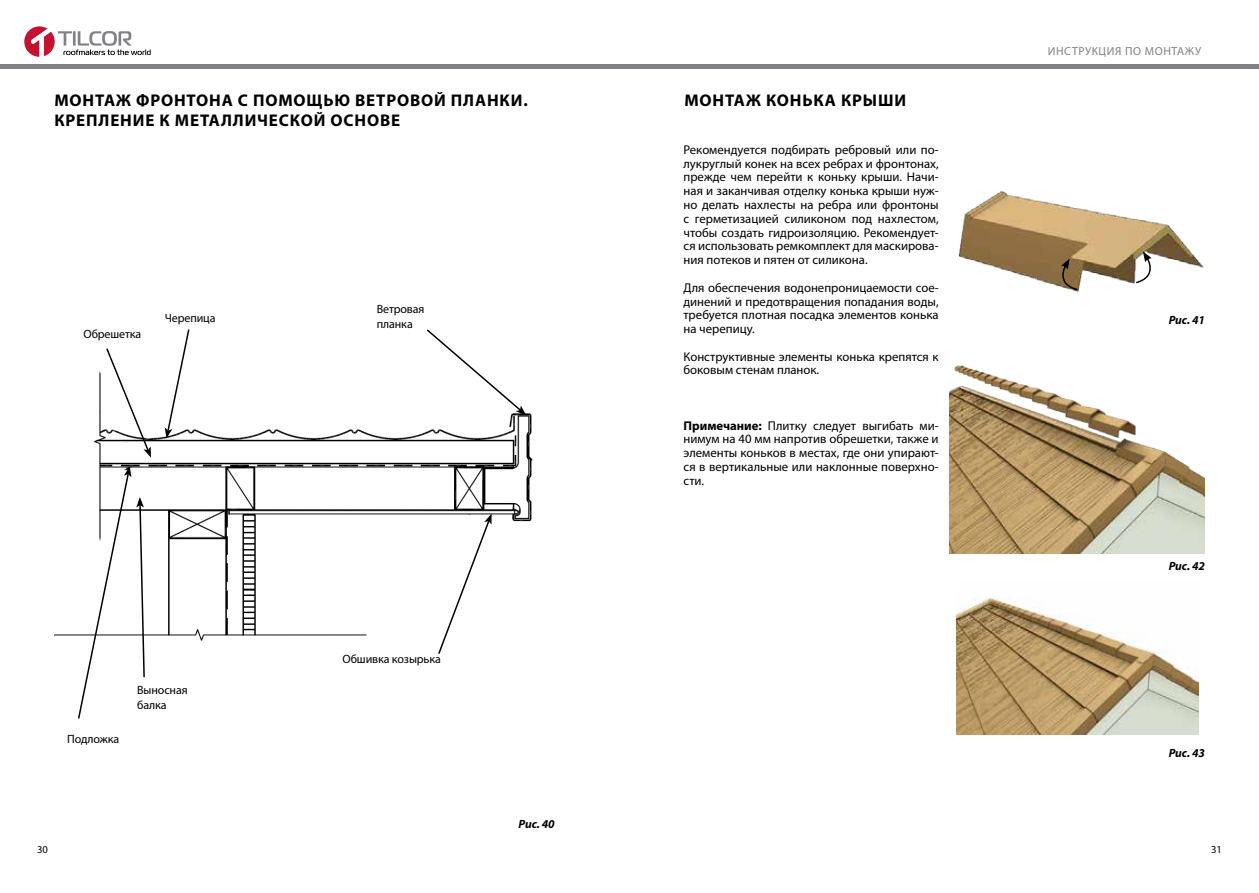
<style>
.page{position:relative;width:1259px;height:893px;background:#fff}
.page>*{position:absolute;margin:0;border:0;box-sizing:border-box;transform-origin:0 0}
.t1{font:700 16.95px/20.4px "Myriad Pro";letter-spacing:.05em;color:#000}
.t2{font:12.75px/13.8px "Myriad Pro";color:#000;text-align:justify}
.t3{font:12px/15px "Myriad Pro";letter-spacing:-.01em;color:#000}
.t4{font:italic 700 12px "Myriad Pro";letter-spacing:-.01em;color:#000}
.t5{font:11.7px "Myriad Pro";letter-spacing:.05em;color:#808285}
.t6{font:10.65px "Myriad Pro";color:#000}
.s1{font-weight:700}
</style>
<div class="page">
<svg style="left:24px;top:26px;width:127px;height:31px"></svg>
<hr style="left:0;top:64px;width:1259px;height:4px;background:#808285">
<img style="left:54px;top:371px;width:479px;height:270px">
<svg style="left:77px;top:466px;width:69px;height:253px"></svg>
<svg style="left:437px;top:513px;width:54px;height:141px"></svg>
<svg style="left:165px;top:329px;width:25px;height:109px"></svg>
<svg style="left:105px;top:348px;width:46px;height:110px"></svg>
<svg style="left:425px;top:329px;width:101px;height:86px"></svg>
<img style="left:958px;top:191px;width:246px;height:101px">
<img style="left:956px;top:597px;width:242px;height:137px">
<img style="left:949px;top:365px;width:256px;height:189px">
<svg style="left:1054px;top:259px;width:25px;height:32px"></svg>
<svg style="left:1134px;top:251px;width:24px;height:33px"></svg>
<h1 class="t1" style="left:54px;top:89px;width:475px">МОНТАЖ ФРОНТОНА С ПОМОЩЬЮ ВЕТРОВОЙ ПЛАНКИ.<br>КРЕПЛЕНИЕ К МЕТАЛЛИЧЕСКОЙ ОСНОВЕ</h1>
<p class="t3" style="left:84px;top:326px;width:59px">Обрешетка</p>
<p class="t3" style="left:165px;top:310px;width:52px">Черепица</p>
<p class="t3" style="left:67px;top:731px;width:54px">Подложка</p>
<p class="t3" style="left:137px;top:682px;width:52px">Выносная балка</p>
<p class="t3" style="left:377px;top:301px;width:49px">Ветровая планка</p>
<p class="t3" style="left:342px;top:651px;width:100px">Обшивка козырька</p>
<p class="t4" style="left:518px;top:817px;width:38px">Рис. 40</p>
<h1 class="t1" style="left:684px;top:89px;width:223px">МОНТАЖ КОНЬКА КРЫШИ</h1>
<p class="t2" style="left:683px;top:142px;width:257px">Рекомендуется подбирать ребровый или по&shy;лукруглый конек на всех ребрах и фронтонах, прежде чем перейти к коньку крыши. Начи&shy;ная и заканчивая отделку конька крыши нуж&shy;но делать нахлесты на ребра или фронтоны с герметизацией силиконом под нахлестом, чтобы создать гидроизоляцию. Рекомендует&shy;ся использовать ремкомплект для маскирова&shy;ния потеков и пятен от силикона.</p>
<p class="t2" style="left:683px;top:280px;width:257px">Для обеспечения водонепроницаемости сое&shy;динений и предотвращения попадания воды, требуется плотная посадка элементов конька на черепицу.</p>
<p class="t2" style="left:683px;top:349px;width:257px">Конструктивные элементы конька крепятся к боковым стенам планок.</p>
<p class="t2" style="left:683px;top:418px;width:257px"><span class="s1">Примечание:</span> Плитку следует выгибать ми&shy;нимум на 40 мм напротив обрешетки, также и элементы коньков в местах, где они упирают&shy;ся в вертикальные или наклонные поверхно&shy;сти.</p>
<p class="t5" style="left:1047px;top:44px;width:155px">ИНСТРУКЦИЯ ПО МОНТАЖУ</p>
<p class="t4" style="left:1168px;top:312px;width:38px">Рис. 41</p>
<p class="t4" style="left:1168px;top:558px;width:38px">Рис. 42</p>
<p class="t4" style="left:1168px;top:746px;width:38px">Рис. 43</p>
<p class="t6" style="left:37px;top:843px;width:12px">30</p>
<p class="t6" style="left:1211px;top:843px;width:12px">31</p>
</div>
